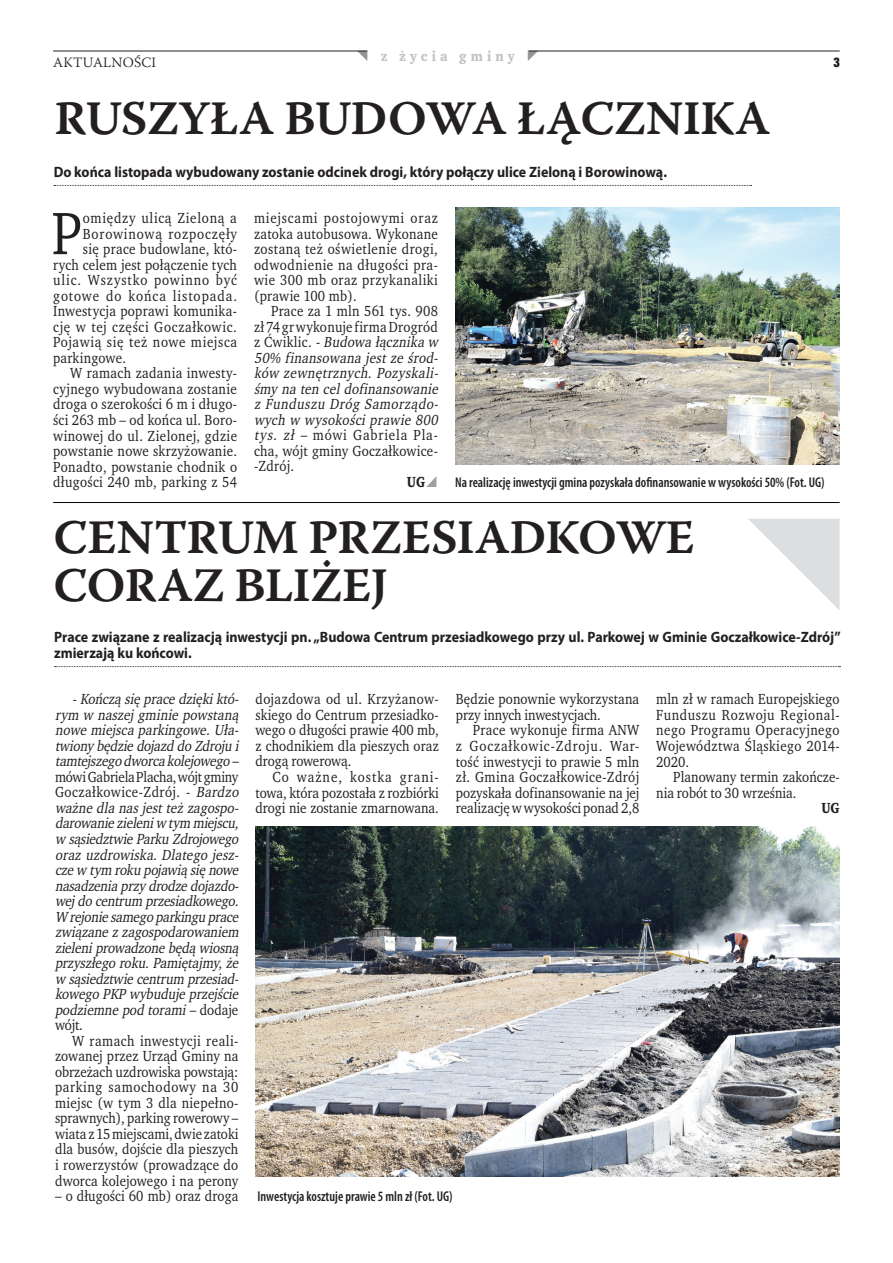
<style>
.page{position:relative;width:893px;height:1263px;background:#fff}
.page>*{position:absolute;margin:0;border:0;box-sizing:border-box;transform-origin:0 0}
.t1{font:61.2px "Wro Text";color:#231f20;scale:.93 1}
.t2{font:48px/48px "Warnock Pro Semibold Capt";letter-spacing:-.02em;color:#231f20}
.t3{font:15px/15.6px "Wro Text";letter-spacing:.02em;color:#231f20;text-align:justify;scale:.93 1}
.t4{font:italic 15px/15.5px "Wro Text";letter-spacing:-.01em;color:#231f20;scale:.93 1}
.t5{font:700 15px/15.6px "Myriad Pro";color:#231f20;scale:.93 1}
.t6{font:15px "Wro Text";letter-spacing:.05em;color:#231f20;scale:.93 1}
.t7{font:15px/15.6px "Wro Text";color:#231f20;scale:.93 1}
.t8{font:15px "Wro Text";letter-spacing:.065em;color:#231f20;scale:.93 1}
.t9{font:15px "Wro Text";letter-spacing:.07em;color:#231f20;scale:.93 1}
.t10{font:15px "Wro Text";letter-spacing:.055em;color:#231f20;scale:.93 1}
.t11{font:15px "Wro Text";letter-spacing:.06em;color:#231f20;scale:.93 1}
.t12{font:700 15px "Wro Text";color:#231f20;scale:.93 1}
.t13{font:600 condensed 14.25px "Myriad Pro";color:#231f20;scale:.94 1}
.t14{font:300 14.25px "Warnock Pro";letter-spacing:.015em;color:#231f20}
.t15{font:700 14.25px "Wro Text";letter-spacing:.29em;color:#c1c2c4}
.t16{font:700 14.25px "Wro Head";color:#231f20}
.s1{font-style:normal}
</style>
<div class="page">
<hr style="left:53px;top:51px;width:314px;height:1px;background:#231f20">
<hr style="left:529px;top:51px;width:311px;height:1px;background:#231f20">
<svg style="left:54px;top:185px;width:698px;height:1px"></svg>
<img style="left:455px;top:208px;width:385px;height:256px">
<hr style="left:53px;top:502px;width:787px;height:1px;background:#070604">
<svg style="left:55px;top:666px;width:785px;height:1px"></svg>
<img style="left:255px;top:826px;width:585px;height:350px">
<svg style="left:748px;top:519px;width:91px;height:91px"></svg>
<p class="t14" style="left:53px;top:53px;width:104px">AKTUALNOŚCI</p>
<p class="t15" style="left:381px;top:47px;width:135px">z życia gminy</p>
<p class="t16" style="left:833px;top:53px;width:8px">3</p>
<h2 class="t2" style="left:54px;top:94px;width:717px">RUSZYŁA BUDOWA ŁĄCZNIKA</h2>
<p class="t5" style="left:54px;top:163px;width:661px">Do końca listopada wybudowany zostanie odcinek drogi, który połączy ulice Zieloną i Borowinową.</p>
<h1 class="t1" style="left:52px;top:195px;width:34px">P</h1>
<p class="t10" style="left:83px;top:209px;width:167px">omiędzy ulicą Zieloną a</p>
<p class="t3" style="left:254px;top:210px;width:199px">miejscami postojowymi oraz zatoka autobusowa. Wykonane zostaną też oświetlenie drogi, odwodnienie na długości pra&shy;wie 300 mb oraz przykanaliki (prawie 100 mb).</p>
<p class="t4" style="left:254px;top:304px;width:203px;text-indent:17px"><span class="s1">Prace za 1 mln 561 tys. 908 zł 74 gr wykonuje firma Drogród z Ć w i k l i c .</span> -Budowa łącznika w<br>50% finansowana jest ze środ&shy;ków zewnętrznych. Pozyskali&shy;śmy na ten cel dofinansowanie z Funduszu Dróg Samorządo&shy;wych w wysokości prawie 800 tys. zł – <span class="s1">mówi Gabriela Pla&shy;cha, wójt gminy Goczałkowice--Zdrój.</span></p>
<p class="t12" style="left:407px;top:473px;width:21px">UG</p>
<p class="t13" style="left:455px;top:473px;width:395px">Na realizację inwestycji gmina pozyskała dofinansowanie w wysokości 50% (Fot. UG)</p>
<p class="t11" style="left:83px;top:224px;width:167px">Borowinową rozpoczęły</p>
<p class="t3" style="left:83px;top:241px;width:167px">się prace budowlane, któ-</p>
<p class="t3" style="left:53px;top:257px;width:199px">rych celem jest połączenie tych</p>
<p class="t8" style="left:53px;top:271px;width:199px">ulic. Wszystko powinno być</p>
<p class="t9" style="left:53px;top:286px;width:199px">gotowe do końca listopada.</p>
<p class="t3" style="left:53px;top:303px;width:199px">Inwestycja poprawi komunika-</p>
<p class="t6" style="left:53px;top:317px;width:199px">cję w tej części Goczałkowic.</p>
<p class="t6" style="left:53px;top:333px;width:199px">Pojawią się też nowe miejsca</p>
<p class="t3" style="left:53px;top:350px;width:80px">parkingowe.</p>
<p class="t3" style="left:70px;top:365px;width:181px">W ramach zadania inwesty-</p>
<p class="t3" style="left:53px;top:381px;width:199px">cyjnego wybudowana zostanie</p>
<p class="t3" style="left:53px;top:396px;width:199px">droga o szerokości 6 m i długo-</p>
<p class="t3" style="left:53px;top:412px;width:199px">ści 263 mb – od końca ul. Boro-</p>
<p class="t3" style="left:53px;top:428px;width:199px">winowej do ul. Zielonej, gdzie</p>
<p class="t3" style="left:53px;top:443px;width:199px">powstanie nowe skrzyżowanie.</p>
<p class="t3" style="left:53px;top:459px;width:199px">Ponadto, powstanie chodnik o</p>
<p class="t3" style="left:53px;top:474px;width:199px">długości 240 mb, parking z 54</p>
<h2 class="t2" style="left:53px;top:513px;width:643px">CENTRUM PRZESIADKOWE<br>CORAZ BLIŻEJ</h2>
<p class="t5" style="left:54px;top:629px;width:847px">Prace związane z realizacją inwestycji pn. „Budowa Centrum przesiadkowego przy ul. Parkowej w Gminie Goczałkowice-Zdrój” zmierzają ku końcowi.</p>
<p class="t4" style="left:55px;top:691px;width:202px;text-align:justify;text-indent:17px">-Kończą się prace dziękiktó&shy;rym w naszej gminie powstaną nowe miej sca parkingowe. Uła&shy;twionybędziedojazd do Zdroju i tamtejszego dworca kolejowego –</p>
<p class="t4" style="left:55px;top:769px;width:202px"><span class="s1">mówi Gabriela Placha, wójt gminy<br>Goczałkowice-Zdrój. -</span> Bardzo ważne dla nasjestteż zagospo&shy;darowaniezieleniw tym miejscu, w sąsiedztwieParku Zdrojowego oraz uzdrowiska. Dlatego jesz&shy;czew tym roku poj awią sięnowe nasadzenia przydrodzedojazdo&shy;wej do centrum przesiadkowego.<br>W rejoniesamego parkingu prace związane zzagospodarowaniem zieleniprowadzonebędą wiosną przyszłego roku.Pamiętajmy,że w sąsiedztwiecentrum przesiad&shy;kowego PKP wybuduj e przej ście podziemne pod torami– <span class="s1">d o d aj e wójt.</span></p>
<p class="t3" style="left:55px;top:1033px;width:199px;text-indent:17px">W ramach inwestycji reali&shy;zowanej przez Urząd Gminy na obrzeżach uzdrowiska powstają: parking samochodowy na 30 miejsc (w tym 3 dla niepełno&shy;sprawnych), parking rowerowy – wiata z 15 miejscami, dwie zatoki dla busów, dojście dla pieszych i rowerzystów (prowadzące do dworca kolejowego i na perony</p>
<p class="t3" style="left:55px;top:1188px;width:199px">– o długości 60 mb) oraz droga</p>
<p class="t3" style="left:255px;top:691px;width:199px">dojazdowa od ul. Krzyżanow&shy;skiego do Centrum przesiadko&shy;wego o długości prawie 400 mb, z chodnikiem dla pieszych oraz drogą rowerową.</p>
<p class="t3" style="left:255px;top:769px;width:199px;text-indent:17px">Co ważne, kostka grani&shy;towa, która pozostała z rozbiórki drogi nie zostanie zmarnowana.</p>
<p class="t3" style="left:456px;top:691px;width:199px">Będzie ponownie wykorzystana przy innych inwestycjach.</p>
<p class="t3" style="left:456px;top:722px;width:199px;text-indent:17px">Prace wykonuje firma ANW z Goczałkowic-Zdroju. War&shy;tość inwestycji to prawie 5 mln zł. Gmina Goczałkowice-Zdrój pozyskała dofinansowanie na jej realizację w wysokości ponad 2,8</p>
<p class="t13" style="left:258px;top:1187px;width:209px">Inwestycja kosztuje prawie 5 mln zł (Fot. UG)</p>
<p class="t3" style="left:656px;top:691px;width:199px">mln zł w ramach Europejskiego Funduszu Rozwoju Regional&shy;nego Programu Operacyjnego Województwa Śląskiego 2014- 2020.</p>
<p class="t7" style="left:656px;top:769px;width:199px;text-indent:17px">Planowany termin zakończe&shy;nia robót to 30 września.</p>
<p class="t12" style="left:821px;top:799px;width:21px">UG</p>
</div>
